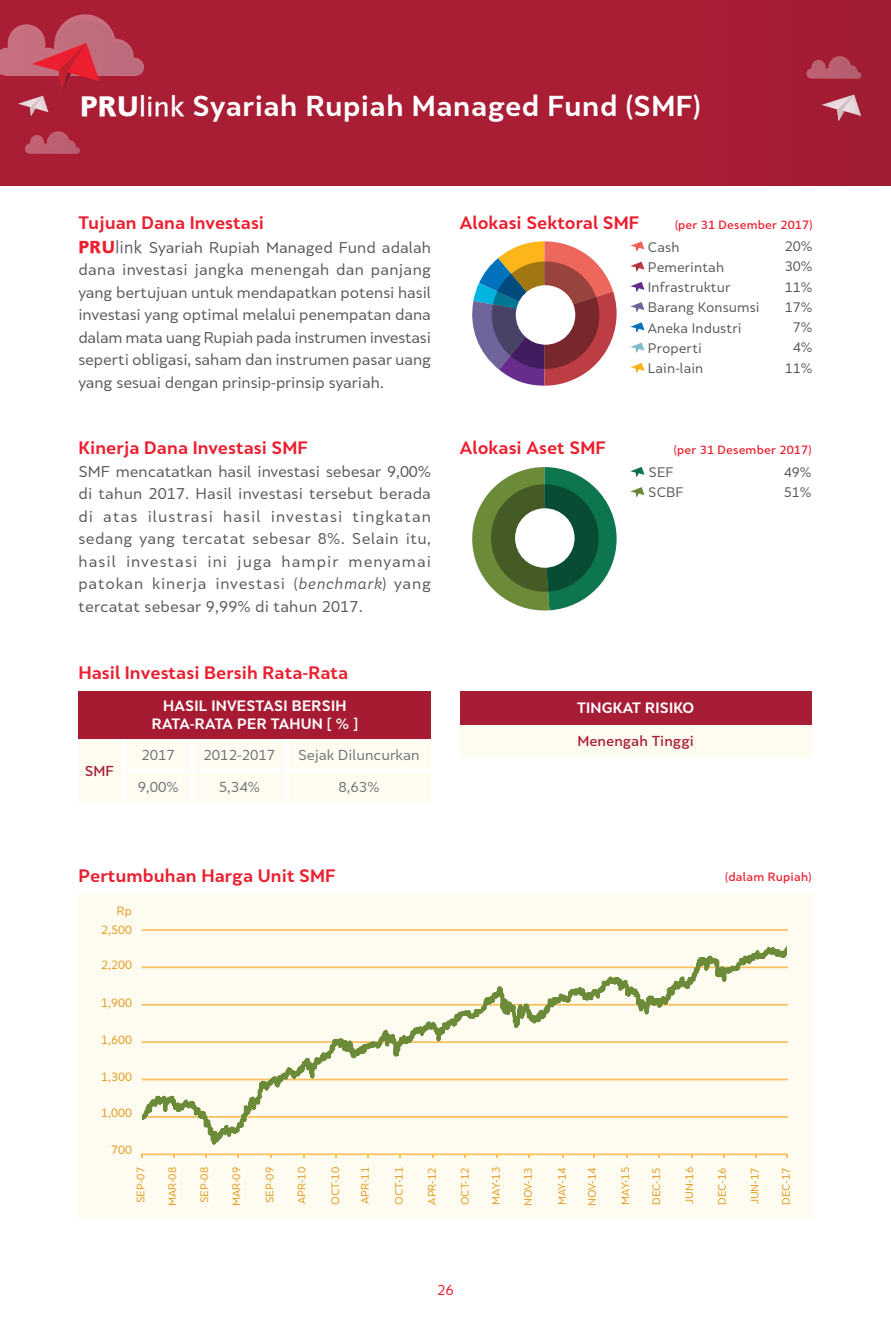
<style>
.page{position:relative;width:891px;height:1337px;background:#fff}
.page>*{position:absolute;margin:0;border:0;box-sizing:border-box;transform-origin:0 0}
.Judul_Sambutan{font:700 27px "Skola Sans";letter-spacing:.015em;color:#fff}
.Sub_Judul{font:700 16.88px "Skola Sans";color:#eb1f2f}
.Body_Text_artikel{font:14.62px/22.5px "Skola Sans";letter-spacing:-.005em;color:#57585a;text-align:justify}
.Header_Tabel{font:700 13.95px "Skola Sans";letter-spacing:.015em;color:#fff}
.Data_Tabel{font:13.5px "Skola Sans";color:#717275}
.Keterangan_Tabel{font:500 13.5px "Skola Sans";color:#a71d35}
.t1{font:13.5px "Skola Sans";color:#eb1f2f}
.Keterangan_Pie_Chart{font:13.05px "Skola Sans";color:#57585a}
.Angka_Pie_Chart{font:13.05px "Skola Sans";color:#57585a}
.Sub_Judul-2{font:500 11.25px "Skola Sans";letter-spacing:.015em;color:#eb1f2f}
.Angka_Grafik{font:11.25px "Skola Sans";color:#e39a1a}
.Bulan_Grafik{font:10.12px "Skola Sans";color:#e39a1a}
.s1{font-family:"Pru Sans Extra";font-size:29.25px}
.s2{font-family:"Pru Sans Extra";font-weight:400;font-size:29.25px}
.s3{font-family:"Pru Sans Extra";font-weight:700;font-size:18px;color:#eb1f2f}
.s4{font-family:"Pru Sans Normal";font-size:18px}
.s5{font-style:italic}
</style>
<div class="page">
<div style="left:0;top:0;width:890px;height:185px;background:#a91d35"></div>
<svg style="left:25px;top:131px;width:55px;height:23px"></svg>
<svg style="left:806px;top:56px;width:54px;height:23px"></svg>
<svg style="left:821px;top:94px;width:39px;height:27px"></svg>
<svg style="left:0;top:14px;width:144px;height:102px"></svg>
<svg style="left:630px;top:467px;width:14px;height:10px"></svg>
<svg style="left:630px;top:487px;width:14px;height:10px"></svg>
<div style="left:78px;top:691px;width:353px;height:48px;background:#a61a32"></div>
<div style="left:79px;top:739px;width:352px;height:64px;background:#fefbf1"></div>
<div style="left:122px;top:739px;width:5px;height:32px;background:#fff"></div>
<div style="left:122px;top:771px;width:5px;height:32px;background:#fff"></div>
<hr style="left:190px;top:739px;width:4px;height:30px;background:#fff">
<div style="left:284px;top:739px;width:5px;height:30px;background:#fff"></div>
<hr style="left:190px;top:772px;width:4px;height:31px;background:#fff">
<div style="left:284px;top:772px;width:5px;height:31px;background:#fff"></div>
<hr style="left:127px;top:769px;width:65px;height:3px;background:#fff">
<hr style="left:192px;top:769px;width:94px;height:3px;background:#fff">
<hr style="left:286px;top:769px;width:145px;height:3px;background:#fff">
<svg style="left:472px;top:467px;width:144px;height:144px"></svg>
<svg style="left:491px;top:484px;width:107px;height:108px"></svg>
<div style="left:515px;top:508px;width:59px;height:60px;background:#fff;border-radius:50%"></div>
<svg style="left:472px;top:241px;width:172px;height:145px"></svg>
<div style="left:459px;top:691px;width:352px;height:34px;background:#a71d35"></div>
<div style="left:459px;top:725px;width:352px;height:32px;background:#fefbf1"></div>
<div style="left:78px;top:893px;width:734px;height:326px;background:#fefbf1"></div>
<hr style="left:142px;top:1153px;width:645px;height:2px;background:#fabf56">
<hr style="left:142px;top:1116px;width:645px;height:1px;background:#fabf56">
<hr style="left:142px;top:1078px;width:645px;height:2px;background:#fabf56">
<hr style="left:142px;top:1041px;width:645px;height:2px;background:#fabf56">
<hr style="left:142px;top:1004px;width:645px;height:1px;background:#fabf56">
<hr style="left:142px;top:966px;width:645px;height:2px;background:#fabf56">
<hr style="left:142px;top:929px;width:645px;height:2px;background:#fabf56">
<svg style="left:143px;top:947px;width:643px;height:207px"></svg>
<p class="Judul_Sambutan" style="left:80px;top:89px;width:622px"><span class="s1">PRU</span><span class="s2">link</span> Syariah Rupiah Managed Fund (SMF)</p>
<p class="Sub_Judul" style="left:459px;top:213px;width:181px">Alokasi Sektoral SMF</p>
<p class="Sub_Judul" style="left:78px;top:213px;width:187px">Tujuan Dana Investasi</p>
<p class="Sub_Judul-2" style="left:674px;top:218px;width:139px">(per 31 Desember 2017)</p>
<p class="Body_Text_artikel" style="left:78px;top:236px;width:354px"><span class="s3">PRU</span><span class="s4">link</span> Syariah Rupiah Managed Fund adalah dana investasi jangka menengah dan panjang yang bertujuan untuk mendapatkan potensi hasil investasi yang optimal melalui penempatan dana dalam mata uang Rupiah pada instrumen investasi seperti obligasi, saham dan instrumen pasar uang yang sesuai dengan prinsip-prinsip syariah.</p>
<p class="Sub_Judul" style="left:78px;top:437px;width:231px">Kinerja Dana Investasi SMF</p>
<p class="Body_Text_artikel" style="left:78px;top:460px;width:354px">SMF mencatatkan hasil investasi sebesar 9,00% di tahun 2017. Hasil investasi tersebut berada di atas ilustrasi hasil investasi tingkatan sedang yang tercatat sebesar 8%. Selain itu, hasil investasi ini juga hampir menyamai patokan kinerja investasi (<span class="s5">benchmark</span>) yang tercatat sebesar 9,99% di tahun 2017.</p>
<p class="Sub_Judul" style="left:78px;top:663px;width:271px">Hasil Investasi Bersih Rata-Rata</p>
<p class="Header_Tabel" style="left:163px;top:697px;width:185px">HASIL INVESTASI BERSIH</p>
<p class="Header_Tabel" style="left:152px;top:715px;width:207px">RATA-RATA PER TAHUN [ % ]</p>
<p class="Keterangan_Tabel" style="left:85px;top:763px;width:31px">SMF</p>
<p class="Data_Tabel" style="left:141px;top:747px;width:35px">2017</p>
<p class="Data_Tabel" style="left:203px;top:747px;width:73px">2012-2017</p>
<p class="Data_Tabel" style="left:298px;top:747px;width:123px">Sejak Diluncurkan</p>
<p class="Data_Tabel" style="left:138px;top:779px;width:42px">9,00%</p>
<p class="Data_Tabel" style="left:219px;top:779px;width:42px">5,34%</p>
<p class="Data_Tabel" style="left:338px;top:779px;width:42px">8,63%</p>
<p class="Sub_Judul" style="left:459px;top:437px;width:148px">Alokasi Aset SMF</p>
<p class="Keterangan_Pie_Chart" style="left:647px;top:239px;width:33px">Cash</p>
<p class="Keterangan_Pie_Chart" style="left:647px;top:259px;width:78px">Pemerintah</p>
<p class="Keterangan_Pie_Chart" style="left:647px;top:279px;width:84px">Infrastruktur</p>
<p class="Keterangan_Pie_Chart" style="left:647px;top:300px;width:113px">Barang Konsumsi</p>
<p class="Keterangan_Pie_Chart" style="left:647px;top:320px;width:95px">Aneka Industri</p>
<p class="Keterangan_Pie_Chart" style="left:647px;top:340px;width:56px">Properti</p>
<p class="Keterangan_Pie_Chart" style="left:647px;top:360px;width:57px">Lain-lain</p>
<p class="Angka_Pie_Chart" style="left:784px;top:238px;width:29px">20%</p>
<p class="Angka_Pie_Chart" style="left:784px;top:259px;width:29px">30%</p>
<p class="Angka_Pie_Chart" style="left:784px;top:279px;width:29px">11%</p>
<p class="Angka_Pie_Chart" style="left:784px;top:299px;width:29px">17%</p>
<p class="Angka_Pie_Chart" style="left:792px;top:319px;width:21px">7%</p>
<p class="Angka_Pie_Chart" style="left:792px;top:340px;width:21px">4%</p>
<p class="Angka_Pie_Chart" style="left:784px;top:360px;width:29px">11%</p>
<p class="Sub_Judul-2" style="left:673px;top:443px;width:139px">(per 31 Desember 2017)</p>
<p class="Keterangan_Pie_Chart" style="left:648px;top:464px;width:27px">SEF</p>
<p class="Keterangan_Pie_Chart" style="left:648px;top:485px;width:37px">SCBF</p>
<p class="Angka_Pie_Chart" style="left:783px;top:464px;width:29px">49%</p>
<p class="Angka_Pie_Chart" style="left:783px;top:484px;width:29px">51%</p>
<p class="Header_Tabel" style="left:577px;top:699px;width:119px">TINGKAT RISIKO</p>
<p class="Keterangan_Tabel" style="left:577px;top:733px;width:118px">Menengah Tinggi</p>
<p class="Sub_Judul" style="left:78px;top:865px;width:259px">Pertumbuhan Harga Unit SMF</p>
<p class="Angka_Grafik" style="left:117px;top:904px;width:17px">Rp</p>
<p class="Angka_Grafik" style="left:101px;top:923px;width:32px">2,500</p>
<p class="Angka_Grafik" style="left:101px;top:958px;width:32px">2,200</p>
<p class="Angka_Grafik" style="left:101px;top:996px;width:32px">1,900</p>
<p class="Angka_Grafik" style="left:101px;top:1033px;width:32px">1,600</p>
<p class="Angka_Grafik" style="left:101px;top:1070px;width:32px">1,300</p>
<p class="Angka_Grafik" style="left:101px;top:1105px;width:32px">1,000</p>
<p class="Angka_Grafik" style="left:111px;top:1143px;width:22px">700</p>
<p class="Sub_Judul-2" style="left:725px;top:870px;width:88px">(dalam Rupiah)</p>
<p class="Bulan_Grafik" style="left:134px;top:1203px;width:38px;rotate:-90deg">SEP-07</p>
<p class="Bulan_Grafik" style="left:166px;top:1206px;width:41px;rotate:-90deg">MAR-08</p>
<p class="Bulan_Grafik" style="left:198px;top:1203px;width:38px;rotate:-90deg">SEP-08</p>
<p class="Bulan_Grafik" style="left:230px;top:1206px;width:41px;rotate:-90deg">MAR-09</p>
<p class="Bulan_Grafik" style="left:263px;top:1203px;width:38px;rotate:-90deg">SEP-09</p>
<p class="Bulan_Grafik" style="left:295px;top:1204px;width:39px;rotate:-90deg">APR-10</p>
<p class="Bulan_Grafik" style="left:329px;top:1205px;width:39px;rotate:-90deg">OCT-10</p>
<p class="Bulan_Grafik" style="left:359px;top:1204px;width:39px;rotate:-90deg">APR-11</p>
<p class="Bulan_Grafik" style="left:393px;top:1205px;width:39px;rotate:-90deg">OCT-11</p>
<p class="Bulan_Grafik" style="left:426px;top:1204px;width:39px;rotate:-90deg">APR-12</p>
<p class="Bulan_Grafik" style="left:458px;top:1205px;width:39px;rotate:-90deg">OCT-12</p>
<p class="Bulan_Grafik" style="left:490px;top:1204px;width:39px;rotate:-90deg">MAY-13</p>
<p class="Bulan_Grafik" style="left:522px;top:1206px;width:40px;rotate:-90deg">NOV-13</p>
<p class="Bulan_Grafik" style="left:555px;top:1205px;width:39px;rotate:-90deg">MAY-14</p>
<p class="Bulan_Grafik" style="left:586px;top:1206px;width:40px;rotate:-90deg">NOV-14</p>
<p class="Bulan_Grafik" style="left:619px;top:1204px;width:39px;rotate:-90deg">MAY-15</p>
<p class="Bulan_Grafik" style="left:650px;top:1205px;width:39px;rotate:-90deg">DEC-15</p>
<p class="Bulan_Grafik" style="left:683px;top:1204px;width:38px;rotate:-90deg">JUN-16</p>
<p class="Bulan_Grafik" style="left:715px;top:1205px;width:39px;rotate:-90deg">DEC-16</p>
<p class="Bulan_Grafik" style="left:748px;top:1204px;width:38px;rotate:-90deg">JUN-17</p>
<p class="Bulan_Grafik" style="left:779px;top:1205px;width:39px;rotate:-90deg">DEC-17</p>
<p class="t1" style="left:437px;top:1281px;width:18px">26</p>
</div>
